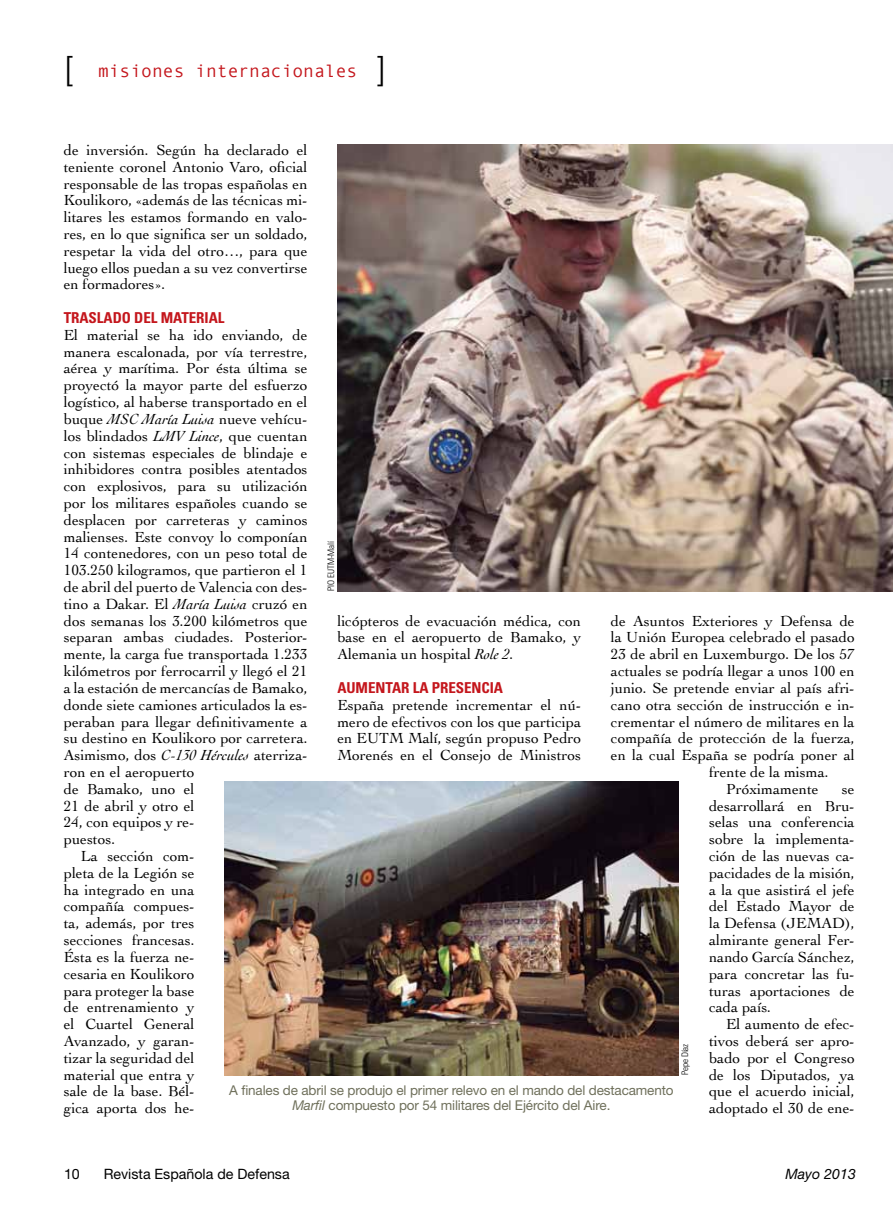
<style>
.page{position:relative;width:893px;height:1217px;background:#fff}
.page>*{position:absolute;margin:0;border:0;box-sizing:border-box;transform-origin:0 0}
.t1{font:300 33px "Helvetica Neue";color:#000}
.t2{font:18px "Monotypecom";color:#c4161c}
.t3{font:15.3px/16.8px "Cochin";color:#000;text-align:justify}
.t4{font:700 condensed 15px "Univers";letter-spacing:-.005em;color:#c4161c}
.t5{font:14.25px "Helvetica Neue";color:#000}
.t6{font:italic 14.25px "Helvetica Neue";color:#000}
.t7{font:13.5px/15.8px "Helvetica Neue";letter-spacing:-.01em;color:#6f705b;text-align:center}
.t8{font:300 condensed 9px "Univers";letter-spacing:-.005em;color:#000}
.s1{font-family:"Helvetica Neue";font-weight:300;font-size:33px;color:#000}
.s2{font-style:italic}
</style>
<div class="page">
<img style="left:224px;top:781px;width:454px;height:293px">
<img style="left:337px;top:145px;width:556px;height:446px">
<h1 class="t1" style="left:65px;top:48px;width:9px">[</h1>
<p class="t2" style="left:98px;top:61px;width:289px">misiones internacionales <span class="s1">]</span></p>
<p class="t3" style="left:64px;top:141px;width:245px">de inversión. Según ha declarado el teniente coronel Antonio Varo, oficial responsable de las tropas españolas en Koulikoro, «además de las técnicas mi&shy;litares les estamos formando en valo&shy;res, en lo que significa ser un soldado, respetar la vida del otro…, para que luego ellos puedan a su vez convertirse en formadores».</p>
<p class="t4" style="left:64px;top:308px;width:162px">TRASLADO DEL MATERIAL</p>
<p class="t3" style="left:64px;top:326px;width:245px">El material se ha ido enviando, de</p>
<p class="t3" style="left:64px;top:342px;width:245px">manera escalonada, por vía terrestre,</p>
<p class="t3" style="left:64px;top:359px;width:245px">aérea y marítima. Por ésta última se</p>
<p class="t3" style="left:64px;top:376px;width:245px">proyectó la mayor parte del esfuerzo</p>
<p class="t3" style="left:64px;top:393px;width:245px">logístico, al haberse transportado en el</p>
<p class="t3" style="left:64px;top:410px;width:245px">buque <span class="s2">MSC María Luisa</span> nueve vehícu-</p>
<p class="t3" style="left:64px;top:426px;width:245px">los blindados <span class="s2">LMV Lince</span>, que cuentan</p>
<p class="t3" style="left:64px;top:443px;width:245px">con sistemas especiales de blindaje e</p>
<p class="t3" style="left:64px;top:460px;width:245px">inhibidores contra posibles atentados</p>
<p class="t3" style="left:64px;top:477px;width:245px">con explosivos, para su utilización</p>
<p class="t3" style="left:64px;top:494px;width:245px">por los militares españoles cuando se</p>
<p class="t3" style="left:64px;top:510px;width:245px">desplacen por carreteras y caminos</p>
<p class="t3" style="left:64px;top:527px;width:245px">malienses. Este convoy lo componían</p>
<p class="t3" style="left:64px;top:544px;width:245px">14 contenedores, con un peso total de</p>
<p class="t3" style="left:64px;top:561px;width:245px">103.250 kilogramos, que partieron el 1</p>
<p class="t3" style="left:64px;top:578px;width:245px">de abril del puerto de Valencia con des-</p>
<p class="t3" style="left:64px;top:594px;width:245px">tino a Dakar. El <span class="s2">María Luisa</span> cruzó en</p>
<p class="t3" style="left:64px;top:611px;width:245px">dos semanas los 3.200 kilómetros que</p>
<p class="t3" style="left:64px;top:628px;width:245px">separan ambas ciudades. Posterior-</p>
<p class="t3" style="left:64px;top:645px;width:245px">mente, la carga fue transportada 1.233</p>
<p class="t3" style="left:64px;top:662px;width:245px">kilómetros por ferrocarril y llegó el 21</p>
<p class="t3" style="left:64px;top:678px;width:245px">a la estación de mercancías de Bamako,</p>
<p class="t3" style="left:64px;top:695px;width:245px">donde siete camiones articulados la es-</p>
<p class="t3" style="left:64px;top:712px;width:245px">peraban para llegar definitivamente a</p>
<p class="t3" style="left:64px;top:729px;width:245px">su destino en Koulikoro por carretera.</p>
<p class="t3" style="left:64px;top:746px;width:245px">Asimismo, dos <span class="s2">C-130 Hércules</span> aterriza-</p>
<p class="t3" style="left:64px;top:762px;width:132px">ron en el aeropuerto</p>
<p class="t3" style="left:64px;top:779px;width:132px">de Bamako, uno el</p>
<p class="t3" style="left:64px;top:796px;width:132px">21 de abril y otro el</p>
<p class="t3" style="left:64px;top:813px;width:132px">24, con equipos y re-</p>
<p class="t3" style="left:64px;top:830px;width:53px">puestos.</p>
<p class="t3" style="left:81px;top:846px;width:115px">La sección com-</p>
<p class="t3" style="left:64px;top:863px;width:132px">pleta de la Legión se</p>
<p class="t3" style="left:64px;top:880px;width:132px">ha integrado en una</p>
<p class="t3" style="left:64px;top:897px;width:132px">compañía compues-</p>
<p class="t3" style="left:64px;top:914px;width:132px">ta, además, por tres</p>
<p class="t3" style="left:64px;top:930px;width:132px">secciones francesas.</p>
<p class="t3" style="left:64px;top:947px;width:132px">Ésta es la fuerza ne-</p>
<p class="t3" style="left:64px;top:964px;width:132px">cesaria en Koulikoro</p>
<p class="t3" style="left:64px;top:981px;width:132px">para proteger la base</p>
<p class="t3" style="left:64px;top:998px;width:132px">de entrenamiento y</p>
<p class="t3" style="left:64px;top:1014px;width:132px">el Cuartel General</p>
<p class="t3" style="left:64px;top:1031px;width:132px">Avanzado, y garan-</p>
<p class="t3" style="left:64px;top:1048px;width:132px">tizar la seguridad del</p>
<p class="t3" style="left:64px;top:1065px;width:132px">material que entra y</p>
<p class="t3" style="left:64px;top:1082px;width:132px">sale de la base. Bél-</p>
<p class="t3" style="left:64px;top:1098px;width:132px">gica aporta dos he-</p>
<p class="t8" style="left:325px;top:591px;width:52px;rotate:-90deg">PIO EUTM-Malí</p>
<p class="t3" style="left:337px;top:611px;width:245px">licópteros de evacuación médica, con base en el aeropuerto de Bamako, y Alemania un hospital <span class="s2">Role 2</span>.</p>
<p class="t4" style="left:337px;top:678px;width:167px">AUMENTAR LA PRESENCIA</p>
<p class="t3" style="left:337px;top:695px;width:245px">España pretende incrementar el nú&shy;mero de efectivos con los que participa en EUTM Malí, según propuso Pedro Morenés en el Consejo de Ministros</p>
<p class="t3" style="left:611px;top:611px;width:245px">de Asuntos Exteriores y Defensa de</p>
<p class="t3" style="left:611px;top:628px;width:245px">la Unión Europea celebrado el pasado</p>
<p class="t3" style="left:611px;top:645px;width:245px">23 de abril en Luxemburgo. De los 57</p>
<p class="t3" style="left:611px;top:662px;width:245px">actuales se podría llegar a unos 100 en</p>
<p class="t3" style="left:611px;top:678px;width:245px">junio. Se pretende enviar al país afri-</p>
<p class="t3" style="left:611px;top:695px;width:245px">cano otra sección de instrucción e in-</p>
<p class="t3" style="left:611px;top:712px;width:245px">crementar el número de militares en la</p>
<p class="t3" style="left:611px;top:729px;width:245px">compañía de protección de la fuerza,</p>
<p class="t3" style="left:611px;top:746px;width:245px">en la cual España se podría poner al</p>
<p class="t3" style="left:709px;top:762px;width:121px">frente de la misma.</p>
<p class="t3" style="left:726px;top:779px;width:94px">Próximamente</p>
<p class="t3" style="left:709px;top:779px;width:147px;text-indent:133px">se desarrollará en Bru&shy;selas una conferencia sobre la implementa&shy;ción de las nuevas ca&shy;pacidades de la misión, a la que asistirá el jefe del Estado Mayor de la Defensa (JEMAD), almirante general Fer&shy;nando García Sánchez, para concretar las fu&shy;turas aportaciones de cada país.</p>
<p class="t3" style="left:709px;top:1014px;width:147px;text-indent:17px">El aumento de efec&shy;tivos deberá ser apro&shy;bado por el Congreso de los Diputados, ya que el acuerdo inicial, adoptado el 30 de ene-</p>
<p class="t8" style="left:680px;top:1074px;width:33px;rotate:-90deg">Pepe Díaz</p>
<p class="t7" style="left:229px;top:1081px;width:446px">A finales de abril se produjo el primer relevo en el mando del destacamento<br><span class="s2">Marfil</span> compuesto por 54 militares del Ejército del Aire.</p>
<p class="t5" style="left:64px;top:1164px;width:17px">10</p>
<p class="t5" style="left:104px;top:1164px;width:188px">Revista Española de Defensa</p>
<p class="t6" style="left:785px;top:1164px;width:72px">Mayo 2013</p>
</div>
